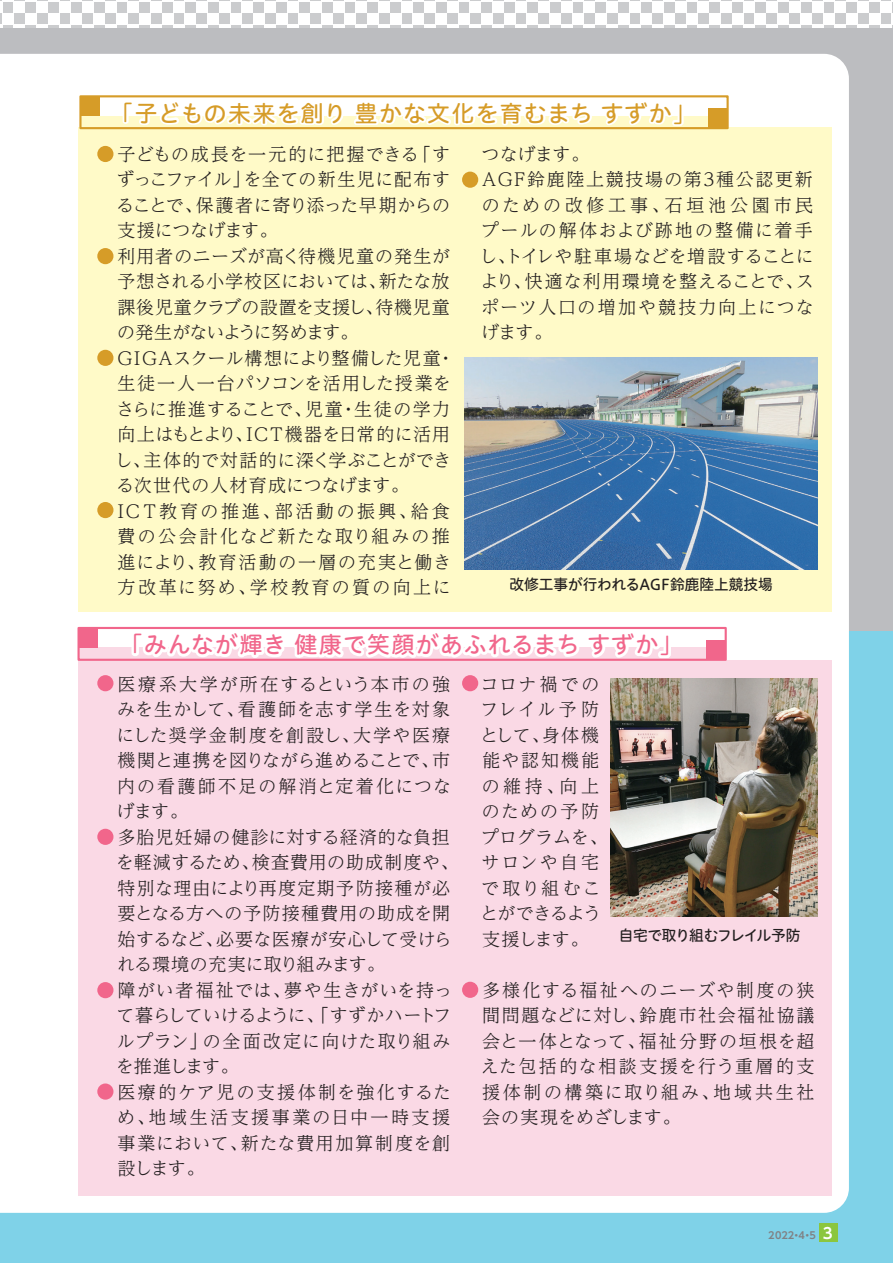
<style>
.page{position:relative;width:893px;height:1263px;background:#fff}
.page>*{position:absolute;margin:0;border:0;box-sizing:border-box;transform-origin:0 0}
.t1{font:22.8px "Hiragino UD Sans R Std W5";letter-spacing:.05em;color:#d18b2b}
.t2{font:22.8px "Hiragino UD Sans R Std W5";letter-spacing:.045em;color:#f1668b}
.t3{font:300 18px/25.5px "UD Reimin Pro";letter-spacing:.05em;color:#231f20}
.t4{font:300 18px/25.5px "UD Reimin Pro";letter-spacing:.09em;color:#231f20}
.t5{font:300 18px/25.5px "UD Reimin Pro";letter-spacing:.085em;color:#231f20}
.t6{font:300 18px "UD Reimin Pro";letter-spacing:-.05em;color:#231f20}
.t7{font:300 18px "UD Reimin Pro";letter-spacing:-.02em;color:#231f20}
.t8{font:300 18px "UD Reimin Pro";letter-spacing:-.005em;color:#231f20}
.t9{font:300 18px "UD Reimin Pro";letter-spacing:.02em;color:#231f20}
.t10{font:300 18px "UD Reimin Pro";letter-spacing:-.025em;color:#231f20}
.t11{font:300 18px "UD Reimin Pro";letter-spacing:.025em;color:#231f20}
.t12{font:300 18px "UD Reimin Pro";letter-spacing:.14em;color:#231f20}
.t13{font:300 18px "UD Reimin Pro";letter-spacing:.1em;color:#231f20}
.t14{font:300 18px "UD Reimin Pro";letter-spacing:.105em;color:#231f20}
.t15{font:300 18px "UD Reimin Pro";letter-spacing:.125em;color:#231f20}
.t16{font:300 18px "UD Reimin Pro";letter-spacing:.03em;color:#231f20}
.t17{font:15px "Hiragino UD Sans R Std W5";letter-spacing:-.015em;color:#231f20}
.t18{font:15px "Hiragino UD Sans R Std W5";letter-spacing:-.05em;color:#231f20}
.t19{font:700 15px "UD Shin Go Pro De";color:#fff}
.t20{font:700 9.75px "UD Shin Go Pro De";color:#808285}
.s1{font-size:15px;color:#fff}
</style>
<div class="page">
<div style="left:0;top:0;width:893px;height:632px;background:#bcbdc0"></div>
<div style="left:0;top:632px;width:893px;height:631px;background:#7fd2e8"></div>
<svg style="left:0;top:0;width:893px;height:28px;fill:#fff"></svg>
<div style="left:0;top:54px;width:849px;height:1159px;background:#fff"></div>
<div style="left:79px;top:660px;width:753px;height:535px;background:#fad9e5"></div>
<div style="left:79px;top:127px;width:753px;height:484px;background:#fffac8"></div>
<img style="left:465px;top:358px;width:353px;height:211px">
<img style="left:610px;top:679px;width:207px;height:238px">
<div style="left:97px;top:146px;width:16px;height:16px;background:#d69c28;border-radius:50%"></div>
<div style="left:97px;top:675px;width:16px;height:16px;background:#f1668b;border-radius:50%"></div>
<div style="left:97px;top:829px;width:16px;height:16px;background:#f1668b;border-radius:50%"></div>
<div style="left:462px;top:982px;width:16px;height:16px;background:#f1668b;border-radius:8px"></div>
<div style="left:97px;top:982px;width:16px;height:16px;background:#f1668b;border-radius:50%"></div>
<div style="left:97px;top:1083px;width:16px;height:17px;background:#f1668b;border-radius:50%"></div>
<div style="left:97px;top:248px;width:16px;height:16px;background:#d69c28;border-radius:50%"></div>
<div style="left:97px;top:350px;width:16px;height:16px;background:#d69c28;border-radius:50%"></div>
<div style="left:462px;top:172px;width:16px;height:16px;background:#d69c28;border-radius:8px"></div>
<div style="left:97px;top:502px;width:16px;height:16px;background:#d69c28;border-radius:50%"></div>
<div style="left:80px;top:116px;width:648px;height:12px;background:#fffac8"></div>
<svg style="left:120px;top:53px;width:226px;height:77px;background:#fefdf9"></svg>
<svg style="left:352px;top:3px;width:334px;height:127px"></svg>
<div style="left:79px;top:95px;width:650px;height:34px;border:2px solid #d69c28"></div>
<div style="left:80px;top:96px;width:20px;height:20px;background:#d69c28"></div>
<div style="left:708px;top:108px;width:20px;height:20px;background:#d69c28"></div>
<div style="left:79px;top:648px;width:647px;height:12px;background:#fad9e5"></div>
<svg style="left:129px;top:494px;width:545px;height:222px"></svg>
<div style="left:77px;top:627px;width:650px;height:34px;border:2px solid #f1668b"></div>
<div style="left:79px;top:628px;width:19px;height:20px;background:#f1668b"></div>
<div style="left:706px;top:640px;width:20px;height:20px;background:#f1668b"></div>
<div style="left:819px;top:1224px;width:18px;height:18px;background:#8bc63e"></div>
<p class="t1" style="left:110px;top:96px;width:587px">「子どもの未来を創り 豊かな文化を育むまち すずか」</p>
<p class="t3" style="left:117px;top:140px;width:334px">子どもの成長を一元的に把握できる「す</p>
<p class="t9" style="left:117px;top:165px;width:335px">ずっこファイル」を全ての新生児に配布す</p>
<p class="t10" style="left:116px;top:190px;width:335px">ることで、保護者に寄り添った早期からの</p>
<p class="t7" style="left:117px;top:216px;width:162px">支援につなげます。</p>
<p class="t3" style="left:117px;top:242px;width:334px">利用者のニーズが高く待機児童の発生が</p>
<p class="t7" style="left:117px;top:267px;width:334px">予想される小学校区においては、新たな放</p>
<p class="t3" style="left:117px;top:293px;width:334px">課後児童クラブの設置を支援し、待機児童</p>
<p class="t6" style="left:117px;top:318px;width:243px">の発生がないように努めます。</p>
<p class="t6" style="left:116px;top:343px;width:341px">ＧＩＧＡスクール構想により整備した児童・</p>
<p class="t3" style="left:117px;top:370px;width:335px">生徒一人一台パソコンを活用した授業を</p>
<p class="t3" style="left:116px;top:395px;width:336px">さらに推進することで、児童・生徒の学力</p>
<p class="t8" style="left:117px;top:420px;width:334px">向上はもとより、ＩＣＴ機器を日常的に活用</p>
<p class="t11" style="left:115px;top:445px;width:338px">し、主体的で対話的に深く学ぶことができ</p>
<p class="t16" style="left:116px;top:471px;width:295px">る次世代の人材育成につなげます。</p>
<p class="t12" style="left:112px;top:496px;width:339px">ＩＣＴ教育の推進、部活動の振興、給食</p>
<p class="t14" style="left:117px;top:522px;width:334px">費の公会計化など新たな取り組みの推</p>
<p class="t13" style="left:117px;top:547px;width:335px">進により、教育活動の一層の充実と働き</p>
<p class="t15" style="left:117px;top:573px;width:335px">方改革に努め、学校教育の質の向上に</p>
<p class="t4" style="left:479px;top:140px;width:336px">つなげます。<br>ＡＧＦ鈴鹿陸上競技場の第3種公認更新のための改修工事、石垣池公園市民プールの解体および跡地の整備に着手し、トイレや駐車場などを増設することにより、快適な利用環境を整えることで、スポーツ人口の増加や競技力向上につなげます。</p>
<p class="t17" style="left:509px;top:573px;width:265px">改修工事が行われるAGF鈴鹿陸上競技場</p>
<p class="t2" style="left:120px;top:627px;width:564px">「みんなが輝き 健康で笑顔があふれるまち すずか」</p>
<p class="t3" style="left:116px;top:670px;width:344px">医療系大学が所在するという本市の強みを生かして、看護師を志す学生を対象にした奨学金制度を創設し、大学や医療機関と連携を図りながら進めることで、市内の看護師不足の解消と定着化につなげます。<br>多胎児妊婦の健診に対する経済的な負担を軽減するため、検査費用の助成制度や、特別な理由により再度定期予防接種が必要となる方への予防接種費用の助成を開始するなど、必要な医療が安心して受けられる環境の充実に取り組みます。<br>障がい者福祉では、夢や生きがいを持って暮らしていけるように、「すずかハートフルプラン」の全面改定に向けた取り組みを推進します。<br>医療的ケア児の支援体制を強化するため、地域生活支援事業の日中一時支援事業において、新たな費用加算制度を創設します。</p>
<p class="t5" style="left:480px;top:670px;width:129px">コロナ禍でのフレイル予防として、身体機能や認知機能の維持、向上のための予防プログラムを、サロンや自宅で取り組むことができるよう支援します。</p>
<p class="t18" style="left:619px;top:924px;width:183px">自宅で取り組むフレイル予防</p>
<p class="t3" style="left:481px;top:976px;width:335px;text-align:justify">多様化する福祉へのニーズや制度の狭間問題などに対し、鈴鹿市社会福祉協議会と一体となって、福祉分野の垣根を超えた包括的な相談支援を行う重層的支援体制の構築に取り組み、地域共生社会の実現をめざします。</p>
<p class="t19" style="left:824px;top:1221px;width:11px">5</p>
<p class="t20" style="left:768px;top:1227px;width:66px">2022・4・5 <span class="s1">3</span></p>
</div>
